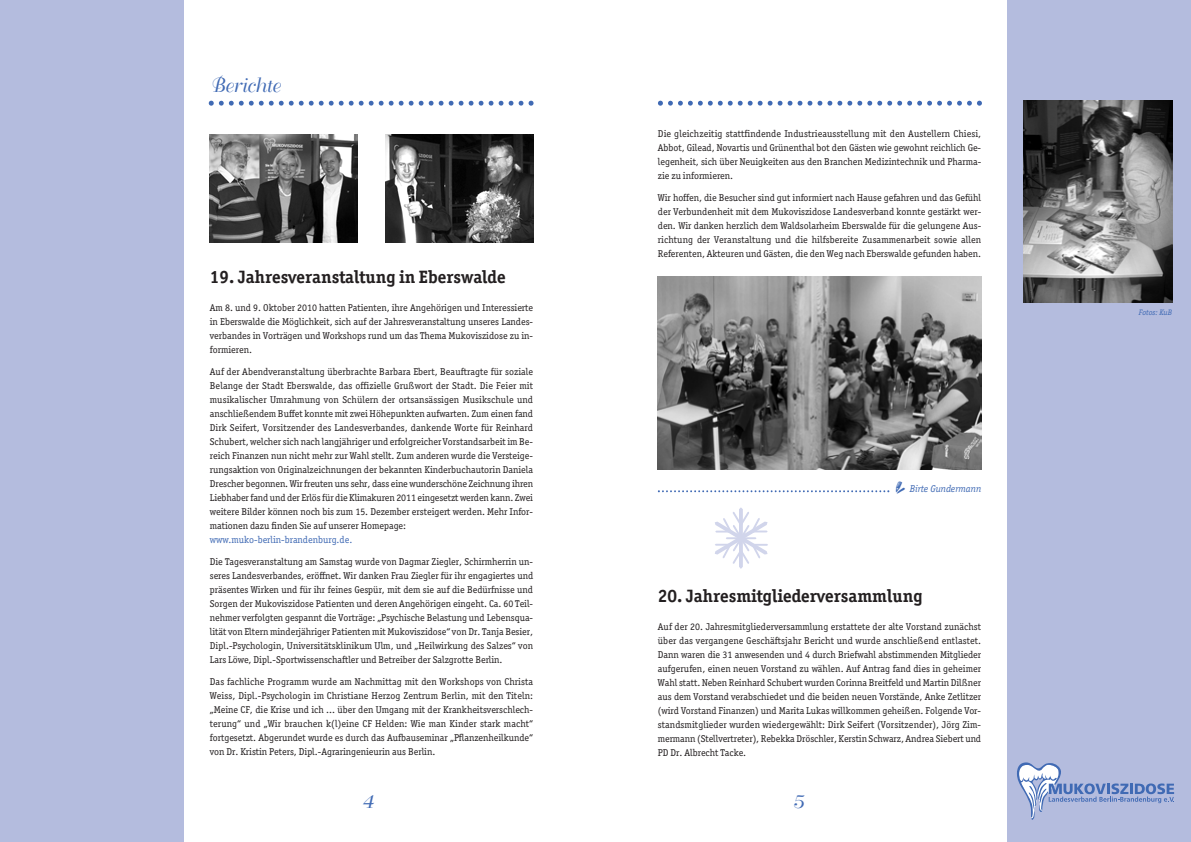
<style>
.page{position:relative;width:1191px;height:842px;background:#fff}
.page>*{position:absolute;margin:0;border:0;box-sizing:border-box;transform-origin:0 0}
.t1{font:20px "Bellevue";color:#406ab4}
.t2{font:20px "Bellevue";color:#406ab4;scale:1.08 1}
.t3{font:700 18px "Officina Serif";color:#231f20}
.t4{font:10px/14px "Officina Serif";color:#231f20;text-align:justify}
.t5{font:10px "Officina Serif";color:#406ab4}
.t6{font:italic 10px "Officina Serif";color:#406ab4}
.t7{font:italic 8px "Officina Serif";color:#406ab4}
.s1{font-family:"Yodle";font-style:normal;font-size:20px}
</style>
<div class="page">
<div style="left:0;top:0;width:184px;height:842px;background:#b4bcde"></div>
<svg style="left:209px;top:101px;width:324px;height:5px"></svg>
<div style="left:1006px;top:0;width:185px;height:842px;background:#b4bcde"></div>
<svg style="left:658px;top:101px;width:324px;height:5px"></svg>
<svg style="left:1017px;top:762px;width:157px;height:58px"></svg>
<svg style="left:658px;top:490px;width:231px;height:2px"></svg>
<img style="left:386px;top:134px;width:147px;height:108px">
<img style="left:210px;top:134px;width:147px;height:108px">
<img style="left:1023px;top:100px;width:149px;height:202px">
<img style="left:658px;top:277px;width:323px;height:193px">
<svg style="left:715px;top:507px;width:53px;height:62px"></svg>
<h1 class="t1" style="left:209px;top:76px;width:71px">Berichte</h1>
<h2 class="t3" style="left:210px;top:266px;width:297px">19. Jahresveranstaltung in Eberswalde</h2>
<p class="t4" style="left:210px;top:301px;width:325px">Am 8. und 9. Oktober 2010 hatten Patienten, ihre Angehörigen und Interessierte in Eberswalde die Möglichkeit, sich auf der Jahresveranstaltung unseres Landes&shy;verbandes in Vorträgen und Workshops rund um das Thema Mukoviszidose zu in&shy;formieren.</p>
<p class="t4" style="left:210px;top:365px;width:325px">Auf der Abendveranstaltung überbrachte Barbara Ebert, Beauftragte für soziale Belange der Stadt Eberswalde, das offizielle Grußwort der Stadt. Die Feier mit musikalischer Umrahmung von Schülern der ortsansässigen Musikschule und anschließendem Buffet konnte mit zwei Höhepunkten aufwarten. Zum einen fand Dirk Seifert, Vorsitzender des Landesverbandes, dankende Worte für Reinhard Schubert, welcher sich nach langjähriger und erfolgreicher Vorstandsarbeit im Be&shy;reich Finanzen nun nicht mehr zur Wahl stellt. Zum anderen wurde die Versteige&shy;rungsaktion von Originalzeichnungen der bekannten Kinderbuchautorin Daniela Drescher begonnen. Wir freuten uns sehr, dass eine wunderschöne Zeichnung ihren Liebhaber fand und der Erlös für die Klimakuren 2011 eingesetzt werden kann. Zwei weitere Bilder können noch bis zum 15. Dezember ersteigert werden. Mehr Infor&shy;mationen dazu finden Sie auf unserer Homepage:</p>
<p class="t5" style="left:210px;top:534px;width:144px">www.muko-berlin-brandenburg.de.</p>
<p class="t4" style="left:210px;top:555px;width:325px">Die Tagesveranstaltung am Samstag wurde von Dagmar Ziegler, Schirmherrin un&shy;seres Landesverbandes, eröffnet. Wir danken Frau Ziegler für ihr engagiertes und präsentes Wirken und für ihr feines Gespür, mit dem sie auf die Bedürfnisse und Sorgen der Mukoviszidose Patienten und deren Angehörigen eingeht. Ca. 60 Teil&shy;nehmer verfolgten gespannt die Vorträge: „Psychische Belastung und Lebensqua&shy;lität von Eltern minderjähriger Patienten mit Mukoviszidose“ von Dr. Tanja Besier, Dipl.-Psychologin, Universitätsklinikum Ulm, und „Heilwirkung des Salzes“ von Lars Löwe, Dipl.-Sportwissenschaftler und Betreiber der Salzgrotte Berlin.</p>
<p class="t4" style="left:210px;top:675px;width:325px">Das fachliche Programm wurde am Nachmittag mit den Workshops von Christa Weiss, Dipl.-Psychologin im Christiane Herzog Zentrum Berlin, mit den Titeln: „Meine CF, die Krise und ich ... über den Umgang mit der Krankheitsverschlech&shy;terung“ und „Wir brauchen k(l)eine CF Helden: Wie man Kinder stark macht“ fortgesetzt. Abgerundet wurde es durch das Aufbauseminar „Pflanzenheilkunde“ von Dr. Kristin Peters, Dipl.-Agraringenieurin aus Berlin.</p>
<p class="t4" style="left:658px;top:126px;width:325px">Die gleichzeitig stattfindende Industrieausstellung mit den Austellern Chiesi, Abbot, Gilead, Novartis und Grünenthal bot den Gästen wie gewohnt reichlich Ge&shy;legenheit, sich über Neuigkeiten aus den Branchen Medizintechnik und Pharma&shy;zie zu informieren.</p>
<p class="t4" style="left:658px;top:190px;width:325px">Wir hoffen, die Besucher sind gut informiert nach Hause gefahren und das Gefühl der Verbundenheit mit dem Mukoviszidose Landesverband konnte gestärkt wer&shy;den. Wir danken herzlich dem Waldsolarheim Eberswalde für die gelungene Aus&shy;richtung der Veranstaltung und die hilfsbereite Zusammenarbeit sowie allen Referenten, Akteuren und Gästen, die den Weg nach Eberswalde gefunden haben.</p>
<p class="t6" style="left:891px;top:483px;width:91px"><span class="s1">d</span>Birte Gundermann</p>
<h2 class="t3" style="left:658px;top:585px;width:266px">20. Jahresmitgliederversammlung</h2>
<p class="t4" style="left:658px;top:619px;width:325px">Auf der 20. Jahresmitgliederversammlung erstattete der alte Vorstand zunächst über das vergangene Geschäftsjahr Bericht und wurde anschließend entlastet.<br>Dann waren die 31 anwesenden und 4 durch Briefwahl abstimmenden Mitglieder aufgerufen, einen neuen Vorstand zu wählen. Auf Antrag fand dies in geheimer Wahl statt. Neben Reinhard Schubert wurden Corinna Breitfeld und Martin Dilßner aus dem Vorstand verabschiedet und die beiden neuen Vorstände, Anke Zetlitzer (wird Vorstand Finanzen) und Marita Lukas willkommen geheißen. Folgende Vor&shy;standsmitglieder wurden wiedergewählt: Dirk Seifert (Vorsitzender), Jörg Zim&shy;mermann (Stellvertreter), Rebekka Dröschler, Kerstin Schwarz, Andrea Siebert und PD Dr. Albrecht Tacke.</p>
<h1 class="t2" style="left:361px;top:792px;width:12px">4</h1>
<h1 class="t2" style="left:791px;top:792px;width:12px">5</h1>
<p class="t7" style="left:1138px;top:307px;width:35px">Fotos: KuB</p>
</div>
